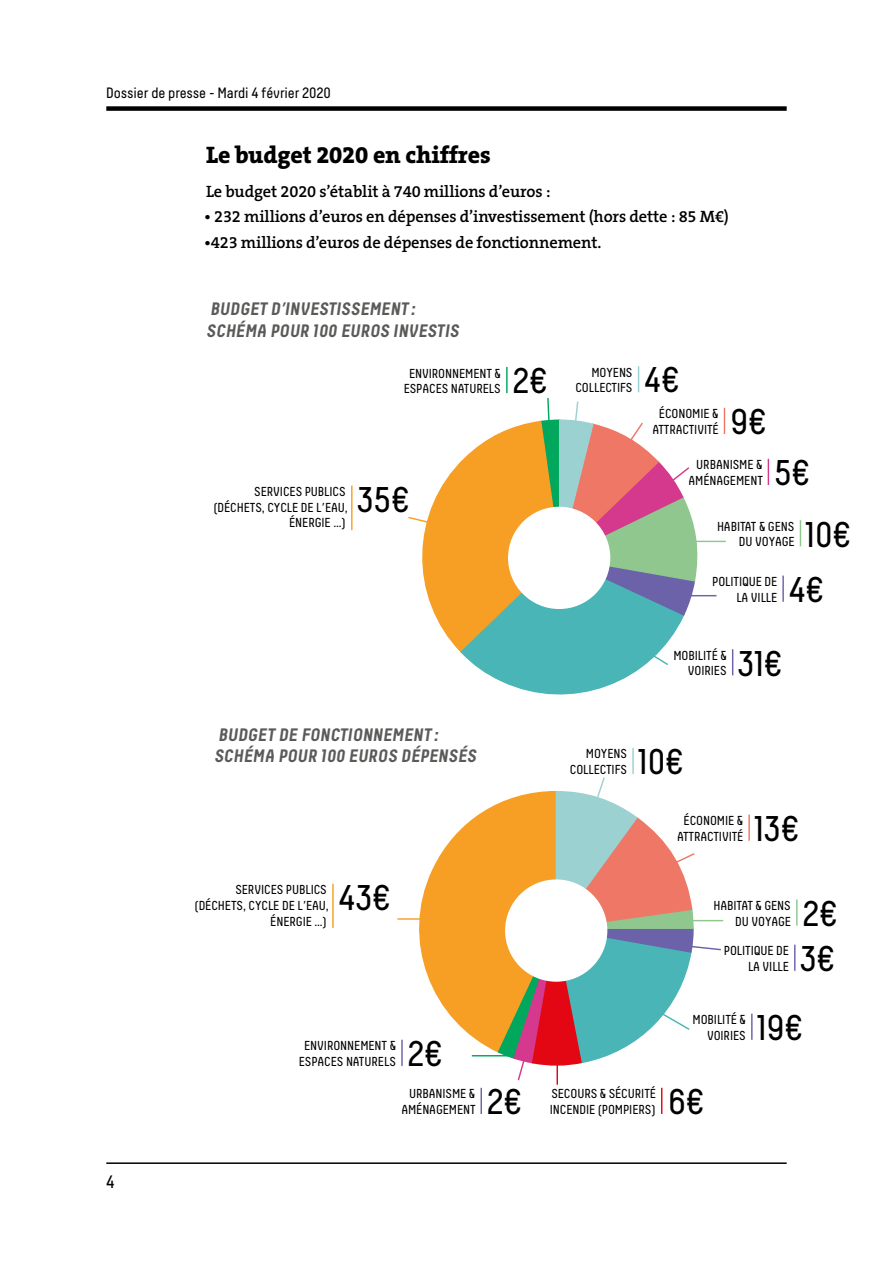
<style>
.page{position:relative;width:893px;height:1263px;background:#fff}
.page>*{position:absolute;margin:0;border:0;box-sizing:border-box;transform-origin:0 0}
.t1{font:35.7px "Decima";letter-spacing:-.01em;color:#000}
.t2{font:800 24px "The Serif B8";letter-spacing:-.01em;color:#000}
.t3{font:italic 700 18px/21.6px "Decima";letter-spacing:-.01em;color:#5a5a59}
.t4{font:18px "Decima";color:#000}
.t5{font:600 16.5px "The Serif B6";letter-spacing:-.01em;color:#000}
.t6{font:15px "Decima";letter-spacing:-.01em;color:#000}
.t7{font:13.05px/15.6px "Decima";letter-spacing:-.01em;color:#000;text-align:right}
</style>
<div class="page">
<hr style="left:106px;top:1162px;width:681px;height:2px;background:#000">
<div style="left:106px;top:106px;width:681px;height:5px;background:#000"></div>
<hr style="left:662px;top:920px;width:61px;height:1px;background:#8fc78f">
<hr style="left:557px;top:1045px;width:1px;height:40px;background:#e30613">
<svg style="left:401px;top:777px;width:321px;height:305px"></svg>
<hr style="left:472px;top:1055px;width:43px;height:1px;background:#00a75d">
<hr style="left:397px;top:918px;width:43px;height:2px;background:#f69f24">
<hr style="left:660px;top:595px;width:56px;height:1px;background:#6b62a9">
<hr style="left:665px;top:541px;width:61px;height:1px;background:#8fc78f">
<hr style="left:632px;top:748px;width:2px;height:26px;background:#9cd1d2">
<svg style="left:408px;top:366px;width:292px;height:329px"></svg>
<hr style="left:748px;top:814px;width:2px;height:27px;background:#ee7765">
<svg style="left:724px;top:408px;width:1px;height:26px"></svg>
<hr style="left:796px;top:899px;width:2px;height:27px;background:#8fc78f">
<svg style="left:800px;top:520px;width:1px;height:26px"></svg>
<svg style="left:794px;top:945px;width:1px;height:26px"></svg>
<hr style="left:782px;top:576px;width:2px;height:26px;background:#6b62a9">
<hr style="left:751px;top:1014px;width:2px;height:26px;background:#6b62a9">
<svg style="left:732px;top:649px;width:1px;height:26px"></svg>
<svg style="left:661px;top:1088px;width:1px;height:26px"></svg>
<hr style="left:480px;top:1088px;width:2px;height:26px;background:#6b62a9">
<svg style="left:768px;top:459px;width:1px;height:26px"></svg>
<hr style="left:401px;top:1040px;width:2px;height:26px;background:#6b62a9">
<hr style="left:506px;top:367px;width:2px;height:26px;background:#00a75d">
<hr style="left:332px;top:884px;width:2px;height:44px;background:#f69f24">
<hr style="left:351px;top:486px;width:2px;height:44px;background:#f69f24">
<p class="t6" style="left:106px;top:84px;width:226px">Dossier de presse - Mardi 4 février 2020</p>
<h2 class="t2" style="left:206px;top:142px;width:286px">Le budget 2020 en chiffres</h2>
<p class="t5" style="left:206px;top:182px;width:346px">Le budget 2020 s’établit à 740 millions d’euros :</p>
<p class="t5" style="left:204px;top:208px;width:526px">• 232 millions d’euros en dépenses d’investissement (hors dette : 85 M€)</p>
<p class="t5" style="left:204px;top:233px;width:399px">•423 millions d’euros de dépenses de fonctionnement.</p>
<h3 class="t3" style="left:207px;top:298px;width:254px">BUDGET D’INVESTISSEMENT:<br>SCHÉMA POUR 100 EUROS INVESTIS</h3>
<p class="t7" style="left:404px;top:365px;width:99px;text-align:center">ENVIRONNEMENT &amp;<br>ESPACES NATURELS</p>
<h1 class="t1" style="left:512px;top:361px;width:37px">2€</h1>
<p class="t7" style="left:213px;top:484px;width:136px">SERVICES PUBLICS (DÉCHETS, CYCLE DE L’EAU,<br>ÉNERGIE …)</p>
<h1 class="t1" style="left:357px;top:479px;width:55px">35€</h1>
<h3 class="t3" style="left:214px;top:723px;width:264px">BUDGET DE FONCTIONNEMENT:<br>SCHÉMA POUR 100 EUROS DÉPENSÉS</h3>
<p class="t7" style="left:195px;top:882px;width:136px">SERVICES PUBLICS (DÉCHETS, CYCLE DE L’EAU,<br>ÉNERGIE …)</p>
<h1 class="t1" style="left:339px;top:878px;width:54px">43€</h1>
<p class="t7" style="left:299px;top:1038px;width:99px;text-align:center">ENVIRONNEMENT &amp;<br>ESPACES NATURELS</p>
<h1 class="t1" style="left:408px;top:1033px;width:37px">2€</h1>
<p class="t7" style="left:575px;top:364px;width:59px">MOYENS<br>COLLECTIFS</p>
<h1 class="t1" style="left:644px;top:360px;width:37px">4€</h1>
<p class="t7" style="left:652px;top:406px;width:68px;text-align:center">ÉCONOMIE &amp;<br>ATTRACTIVITÉ</p>
<h1 class="t1" style="left:730px;top:402px;width:39px">9€</h1>
<p class="t7" style="left:688px;top:457px;width:76px;text-align:center">URBANISME &amp;<br>AMÉNAGEMENT</p>
<h1 class="t1" style="left:774px;top:453px;width:38px">5€</h1>
<p class="t7" style="left:717px;top:518px;width:79px">HABITAT &amp; GENS<br>DU VOYAGE</p>
<h1 class="t1" style="left:806px;top:514px;width:47px">10€</h1>
<p class="t7" style="left:712px;top:574px;width:67px">POLITIQUE DE<br>LA VILLE</p>
<h1 class="t1" style="left:789px;top:569px;width:37px">4€</h1>
<p class="t7" style="left:673px;top:647px;width:55px">MOBILITÉ &amp;<br>VOIRIES</p>
<h1 class="t1" style="left:737px;top:643px;width:47px">31€</h1>
<p class="t7" style="left:570px;top:746px;width:59px">MOYENS<br>COLLECTIFS</p>
<h1 class="t1" style="left:638px;top:742px;width:47px">10€</h1>
<p class="t7" style="left:677px;top:813px;width:68px;text-align:center">ÉCONOMIE &amp;<br>ATTRACTIVITÉ</p>
<h1 class="t1" style="left:754px;top:808px;width:47px">13€</h1>
<p class="t7" style="left:713px;top:898px;width:79px">HABITAT &amp; GENS<br>DU VOYAGE</p>
<p class="t7" style="left:724px;top:943px;width:67px">POLITIQUE DE<br>LA VILLE</p>
<h1 class="t1" style="left:802px;top:893px;width:37px">2€</h1>
<h1 class="t1" style="left:800px;top:938px;width:37px">3€</h1>
<p class="t7" style="left:692px;top:1012px;width:55px">MOBILITÉ &amp;<br>VOIRIES</p>
<h1 class="t1" style="left:757px;top:1007px;width:48px">19€</h1>
<h3 class="t4" style="left:106px;top:1172px;width:10px">4</h3>
<p class="t7" style="left:401px;top:1086px;width:76px;text-align:center">URBANISME &amp;<br>AMÉNAGEMENT</p>
<h1 class="t1" style="left:487px;top:1082px;width:37px">2€</h1>
<p class="t7" style="left:551px;top:1086px;width:106px">SECOURS &amp; SÉCURITÉ</p>
<p class="t7" style="left:550px;top:1101px;width:107px">INCENDIE (POMPIERS)</p>
<h1 class="t1" style="left:668px;top:1082px;width:39px">6€</h1>
</div>
